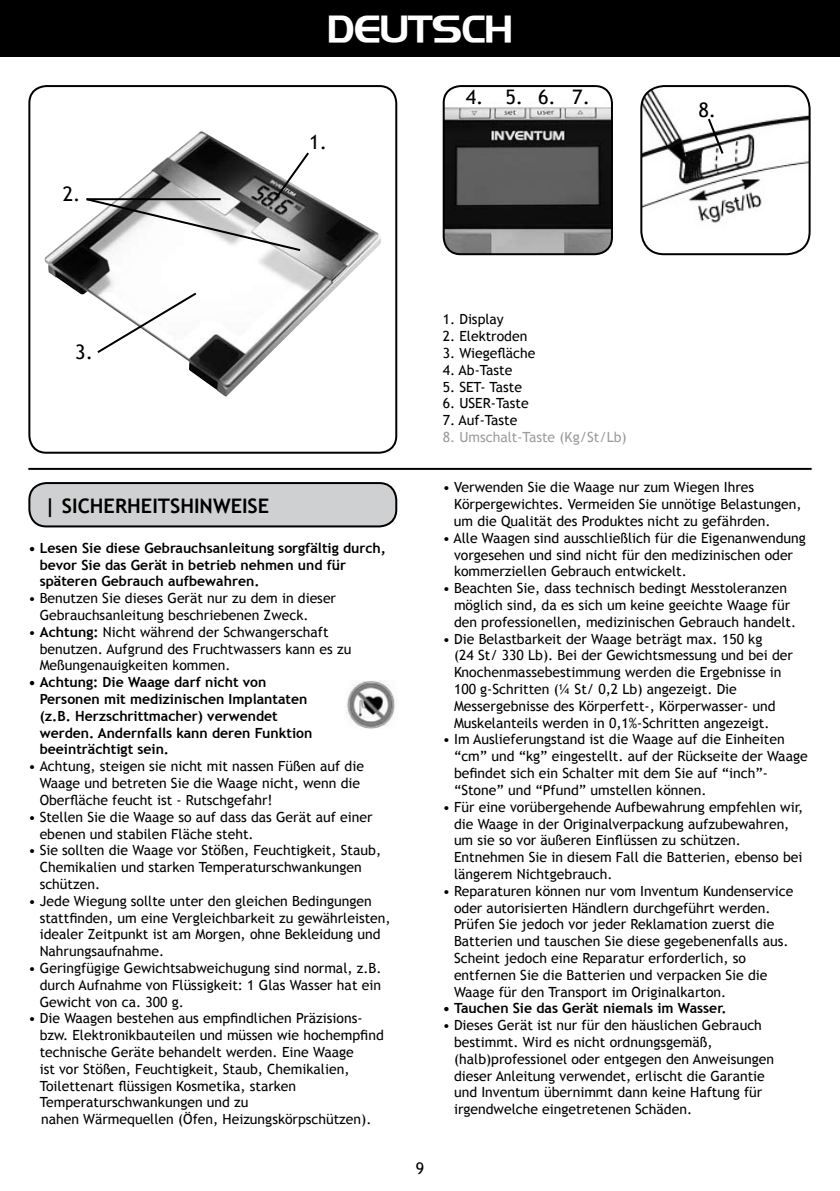
<style>
.page{position:relative;width:840px;height:1191px;background:#fff}
.page>*{position:absolute;margin:0;border:0;box-sizing:border-box;transform-origin:0 0}
.t1{font:36px "Longview";color:#fff}
.t2{font:700 20px "Trebuchet MS";color:#000}
.t3{font:20px "Trebuchet MS";color:#000}
.t4{font:16px "Trebuchet MS";color:#000}
.t5{font:14px/16.8px "Trebuchet MS";color:#000}
.t6{font:700 14px/16.8px "Trebuchet MS";color:#000}
.t7{font:14px "Trebuchet MS";color:#9c9d9f}
.s1{font-weight:700}
</style>
<div class="page">
<div style="left:0;top:0;width:839px;height:57px;background:#000"></div>
<hr style="left:28px;top:468px;width:783px;height:2px;background:#000">
<div style="left:29px;top:483px;width:367px;height:43px;background:#cfd0d1;border-radius:17px"></div>
<div style="left:28px;top:482px;width:369px;height:45px;border:2px solid #000;border-radius:17px"></div>
<img style="left:346px;top:680px;width:49px;height:49px">
<img style="left:44px;top:131px;width:337px;height:258px">
<img style="left:31px;top:389px;width:365px;height:62px">
<div style="left:28px;top:85px;width:369px;height:369px;border:2px solid #000;border-radius:17px"></div>
<img style="left:443px;top:86px;width:168px;height:168px;border-radius:17px">
<div style="left:442px;top:85px;width:170px;height:170px;border:2px solid #000;border-radius:17px"></div>
<img style="left:641px;top:86px;width:168px;height:168px;border-radius:23px">
<div style="left:640px;top:85px;width:170px;height:170px;border:2px solid #000;border-radius:23px"></div>
<svg style="left:95px;top:291px;width:103px;height:64px"></svg>
<svg style="left:84px;top:150px;width:227px;height:102px"></svg>
<svg style="left:705px;top:116px;width:19px;height:40px"></svg>
<h2 class="t3" style="left:63px;top:182px;width:19px">2.</h2>
<h2 class="t3" style="left:75px;top:340px;width:19px">3.</h2>
<h1 class="t1" style="left:327px;top:7px;width:186px">DEUTSCH</h1>
<h2 class="t3" style="left:309px;top:130px;width:19px">1.</h2>
<h2 class="t3" style="left:464px;top:85px;width:127px">24. 5. 6. 7.</h2>
<p class="t5" style="left:442px;top:311px;width:63px">1. Display</p>
<p class="t5" style="left:442px;top:328px;width:86px">2. Elektroden</p>
<p class="t5" style="left:442px;top:345px;width:94px">3. Wiegefläche</p>
<p class="t5" style="left:442px;top:362px;width:71px">4. Ab-Taste</p>
<p class="t5" style="left:442px;top:378px;width:81px">5. SET- Taste</p>
<p class="t5" style="left:442px;top:395px;width:87px">6. USER-Taste</p>
<p class="t5" style="left:442px;top:412px;width:76px">7. Auf-Taste</p>
<p class="t7" style="left:442px;top:429px;width:185px">8. Umschalt-Taste (Kg/St/Lb)</p>
<h2 class="t3" style="left:698px;top:98px;width:19px">8.</h2>
<h2 class="t2" style="left:44px;top:493px;width:24px">| SICHERHEITSHINWEISE</h2>
<p class="t6" style="left:40px;top:539px;width:348px;text-indent:-11px">• Lesen Sie diese Gebrauchsanleitung sorgfältig durch, bevor Sie das Gerät in betrieb nehmen und für späteren Gebrauch aufbewahren.</p>
<p class="t5" style="left:40px;top:590px;width:298px;text-indent:-11px">• Benutzen Sie dieses Gerät nur zu dem in dieser<br>Gebrauchsanleitung beschriebenen Zweck.</p>
<p class="t5" style="left:40px;top:623px;width:313px;text-indent:-11px">• <span class="s1">Achtung:</span> Nicht während der Schwangerschaft benutzen. Aufgrund des Fruchtwassers kann es zu<br>Meßungenauigkeiten kommen.</p>
<p class="t6" style="left:40px;top:674px;width:274px;text-indent:-11px">• Achtung: Die Waage darf nicht von Personen mit medizinischen I mplantaten (z.B. Herzschrittmacher) verwendet werden. Andernfalls kann deren Funktion beeinträchtigt sein.</p>
<p class="t5" style="left:40px;top:758px;width:326px;text-indent:-11px">• Achtung, steigen sie nicht mit nassen Füßen auf die<br>Waage und betreten Sie die Waage nicht, wenn die<br>Oberfläche feucht ist - Rutschgefahr!</p>
<p class="t5" style="left:40px;top:808px;width:334px;text-indent:-11px">• Stellen Sie die Waage so auf dass das Gerät auf einer ebenen und stabilen Fläche steht.</p>
<p class="t5" style="left:40px;top:842px;width:343px;text-indent:-11px">• Sie sollten die Waage vor Stößen, Feuchtigkeit, Staub,<br>Chemikalien und starken Temperaturschwankungen schützen.</p>
<p class="t5" style="left:28px;top:892px;width:345px">• Jede Wiegung sollte unter den gleichen Bedingungen</p>
<p class="t5" style="left:40px;top:909px;width:352px">stattfinden, um eine Vergleichbarkeit zu gewährleisten,</p>
<p class="t5" style="left:40px;top:926px;width:342px">idealer Zeitpunkt ist am Morgen, ohne Bekleidung und</p>
<p class="t5" style="left:28px;top:943px;width:137px">Nahrungsaufnahme.</p>
<p class="t5" style="left:28px;top:959px;width:354px">• Geringfügige Gewichtsabweichugung sind normal, z.B.</p>
<p class="t5" style="left:40px;top:976px;width:342px">durch Aufnahme von Flüssigkeit: 1 Glas Wasser hat ein</p>
<p class="t5" style="left:28px;top:993px;width:157px">Gewicht von ca. 300 g.</p>
<p class="t5" style="left:40px;top:1010px;width:345px;text-indent:-11px">• Die Waagen bestehen aus empfindlichen Präzisions&shy;bzw. Elektronikbauteilen und müssen wie hochempfind technische Geräte behandelt werden. Eine Waage<br>ist vor Stößen, Feuchtigkeit, Staub, Chemikalien, Toilettenart flüssigen Kosmetika, starken Temperaturschwankungen und zu<br>nahen Wärmequellen (Öfen, Heizungskörpschützen).</p>
<p class="t4" style="left:415px;top:1159px;width:10px">9</p>
<p class="t5" style="left:453px;top:479px;width:349px;text-indent:-11px">• Verwenden Sie die Waage nur zum Wiegen Ihres<br>Körpergewichtes. Vermeiden Sie unnötige Belastungen, um die Qualität des Produktes nicht zu gefährden.</p>
<p class="t5" style="left:454px;top:529px;width:353px;text-indent:-11px">• Alle Waagen sind ausschließlich für die Eigenanwendung vorgesehen und sind nicht für den medizinischen oder kommerziellen Gebrauch entwickelt.</p>
<p class="t5" style="left:454px;top:580px;width:343px;text-indent:-11px">• Beachten Sie, dass technisch bedingt Messtoleranzen möglich sind, da es sich um keine geeichte Waage für den professionellen, medizinischen Gebrauch handelt.</p>
<p class="t5" style="left:454px;top:630px;width:340px;text-indent:-11px">• Die Belastbarkeit der Waage beträgt max. 150 kg<br>(24 St/ 330 Lb). Bei der Gewichtsmessung und bei der Knochenmassebestimmung werden die Ergebnisse in 100 g-Schritten (¼ St/ 0,2 Lb) angezeigt. Die Messergebnisse des Körperfett-, Körperwasser- und Muskelanteils werden in 0,1%-Schritten angezeigt.</p>
<p class="t5" style="left:454px;top:731px;width:355px;text-indent:-11px">• Im Auslieferungstand ist die Waage auf die Einheiten “cm” und “kg” eingestellt. auf der Rückseite der Waage befindet sich ein Schalter mit dem Sie auf “inch”- “Stone” und “Pfund” umstellen können.</p>
<p class="t5" style="left:454px;top:798px;width:350px;text-indent:-11px">• Für eine vorübergehende Aufbewahrung empfehlen wir, die Waage in der Originalverpackung aufzubewahren, um sie so vor äußeren Einflüssen zu schützen.<br>Entnehmen Sie in diesem Fall die Batterien, ebenso bei längerem Nichtgebrauch.</p>
<p class="t5" style="left:454px;top:882px;width:340px;text-indent:-11px">• Reparaturen können nur vom Inventum Kundenservice oder autorisierten Händlern durchgeführt werden.<br>Prüfen Sie jedoch vor jeder Reklamation zuerst die Batterien und tauschen Sie diese gegebenenfalls aus.<br>Scheint jedoch eine Reparatur erforderlich, so entfernen Sie die Batterien und verpacken Sie die Waage für den Transport im Originalkarton.</p>
<p class="t6" style="left:442px;top:1000px;width:285px">• Tauchen Sie das Gerät niemals im Wasser.</p>
<p class="t5" style="left:454px;top:1017px;width:321px;text-indent:-11px">• Dieses Gerät ist nur für den häuslichen Gebrauch bestimmt. Wird es nicht ordnungsgemäß, (halb)professionel oder entgegen den Anweisungen dieser Anleitung verwendet, erlischt die Garantie und Inventum übernimmt dann keine Haftung für irgendwelche eingetretenen Schäden.</p>
</div>
